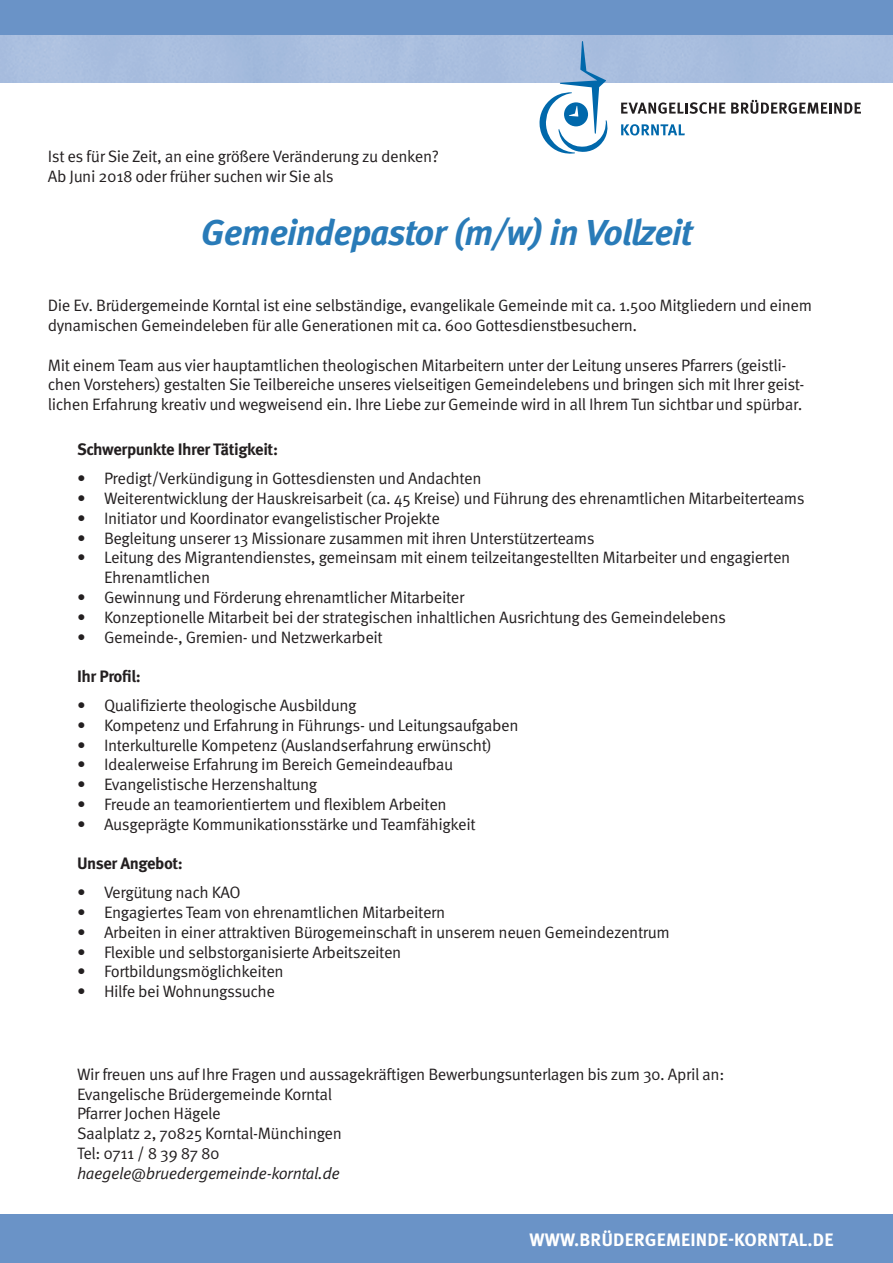
<style>
.page{position:relative;width:893px;height:1263px;background:#fff}
.page>*{position:absolute;margin:0;border:0;box-sizing:border-box;transform-origin:0 0}
.t1{font:italic 700 36px "Meta OT";letter-spacing:-.025em;color:#297bb8}
.t2{font:700 18px "Meta OT";letter-spacing:.01em;color:#fff}
.t3{font:16.5px/19.8px "Meta OT";letter-spacing:-.025em;color:#231f20}
.t4{font:700 16.5px "Meta OT";letter-spacing:-.025em;color:#231f20}
.t5{font:italic 16.5px "Meta OT";letter-spacing:-.025em;color:#231f20}
</style>
<div class="page">
<div style="left:0;top:0;width:893px;height:34px;background:#6a93c7"></div>
<svg style="left:621px;top:100px;width:240px;height:14px"></svg>
<svg style="left:621px;top:124px;width:64px;height:11px"></svg>
<svg style="left:539px;top:41px;width:70px;height:113px"></svg>
<div style="left:0;top:1214px;width:893px;height:49px;background:#6a93c7"></div>
<p class="t3" style="left:48px;top:147px;width:393px">Ist es für Sie Zeit, an eine größere Veränderung zu denken?<br>Ab Juni 2018 oder früher suchen wir Sie als</p>
<h1 class="t1" style="left:201px;top:210px;width:493px">Gemeindepastor (m/w) in Vollzeit</h1>
<p class="t3" style="left:48px;top:296px;width:766px">Die Ev. Brüdergemeinde Korntal ist eine selbständige, evangelikale Gemeinde mit ca. 1.500 Mitgliedern und einem dynamischen Gemeindeleben für alle Generationen mit ca. 600 Gottesdienstbesuchern.</p>
<p class="t3" style="left:48px;top:355px;width:758px">Mit einem Team aus vier hauptamtlichen theologischen Mitarbeitern unter der Leitung unseres Pfarrers (geistli&shy;chen Vorstehers) gestalten Sie Teilbereiche unseres vielseitigen Gemeindelebens und bringen sich mit Ihrer geist&shy;lichen Erfahrung kreativ und wegweisend ein. Ihre Liebe zur Gemeinde wird in all Ihrem Tun sichtbar und spürbar.</p>
<p class="t4" style="left:77px;top:439px;width:202px">Schwerpunkte Ihrer Tätigkeit:</p>
<p class="t3" style="left:77px;top:469px;width:406px">• Predigt/Verkündigung in Gottesdiensten und Andachten</p>
<p class="t3" style="left:77px;top:489px;width:729px">• Weiterentwicklung der Hauskreisarbeit (ca. 45 Kreise) und Führung des ehrenamtlichen Mitarbeiterteams</p>
<p class="t3" style="left:77px;top:508px;width:364px">• Initiator und Koordinator evangelistischer Projekte</p>
<p class="t3" style="left:77px;top:528px;width:519px">• Begleitung unserer 13 Missionare zusammen mit ihren Unterstützerteams</p>
<p class="t3" style="left:104px;top:548px;width:688px;text-indent:-27px">• Leitung des Migrantendienstes, gemeinsam mit einem teilzeitangestellten Mitarbeiter und engagierten<br>Ehrenamtlichen</p>
<p class="t3" style="left:77px;top:588px;width:389px">• Gewinnung und Förderung ehrenamtlicher Mitarbeiter</p>
<p class="t3" style="left:77px;top:607px;width:650px">• Konzeptionelle Mitarbeit bei der strategischen inhaltlichen Ausrichtung des Gemeindelebens</p>
<p class="t3" style="left:77px;top:627px;width:307px">• Gemeinde-, Gremien- und Netzwerkarbeit</p>
<p class="t4" style="left:77px;top:666px;width:65px">Ihr Profil:</p>
<p class="t3" style="left:77px;top:696px;width:281px">• Qualifizierte theologische Ausbildung</p>
<p class="t3" style="left:77px;top:715px;width:443px">• Kompetenz und Erfahrung in Führungs- und Leitungsaufgaben</p>
<p class="t3" style="left:77px;top:735px;width:416px">• Interkulturelle Kompetenz (Auslandserfahrung erwünscht)</p>
<p class="t3" style="left:77px;top:755px;width:378px">• Idealerweise Erfahrung im Bereich Gemeindeaufbau</p>
<p class="t3" style="left:77px;top:775px;width:242px">• Evangelistische Herzenshaltung</p>
<p class="t3" style="left:77px;top:795px;width:371px">• Freude an teamorientiertem und flexiblem Arbeiten</p>
<p class="t3" style="left:77px;top:814px;width:400px">• Ausgeprägte Kommunikationsstärke und Teamfähigkeit</p>
<p class="t4" style="left:77px;top:853px;width:107px">Unser Angebot:</p>
<p class="t3" style="left:77px;top:883px;width:165px">• Vergütung nach KAO</p>
<p class="t3" style="left:77px;top:903px;width:370px">• Engagiertes Team von ehrenamtlichen Mitarbeitern</p>
<p class="t3" style="left:77px;top:922px;width:594px">• Arbeiten in einer attraktiven Bürogemeinschaft in unserem neuen Gemeindezentrum</p>
<p class="t3" style="left:77px;top:942px;width:326px">• Flexible und selbstorganisierte Arbeitszeiten</p>
<p class="t3" style="left:77px;top:962px;width:208px">• Fortbildungsmöglichkeiten</p>
<p class="t3" style="left:77px;top:982px;width:200px">• Hilfe bei Wohnungssuche</p>
<p class="t3" style="left:77px;top:1064px;width:649px">Wir freuen uns auf Ihre Fragen und aussagekräftigen Bewerbungsunterlagen bis zum 30. April an:<br>Evangelische Brüdergemeinde Korntal<br>Pfarrer Jochen Hägele<br>Saalplatz 2, 70825 Korntal-Münchingen<br>Tel: 0711 / 8 39 87 80</p>
<p class="t5" style="left:77px;top:1163px;width:264px">haegele@bruedergemeinde-korntal.de</p>
<p class="t2" style="left:529px;top:1228px;width:305px">WWW.BRÜDERGEMEINDE-KORNTAL.DE</p>
</div>
